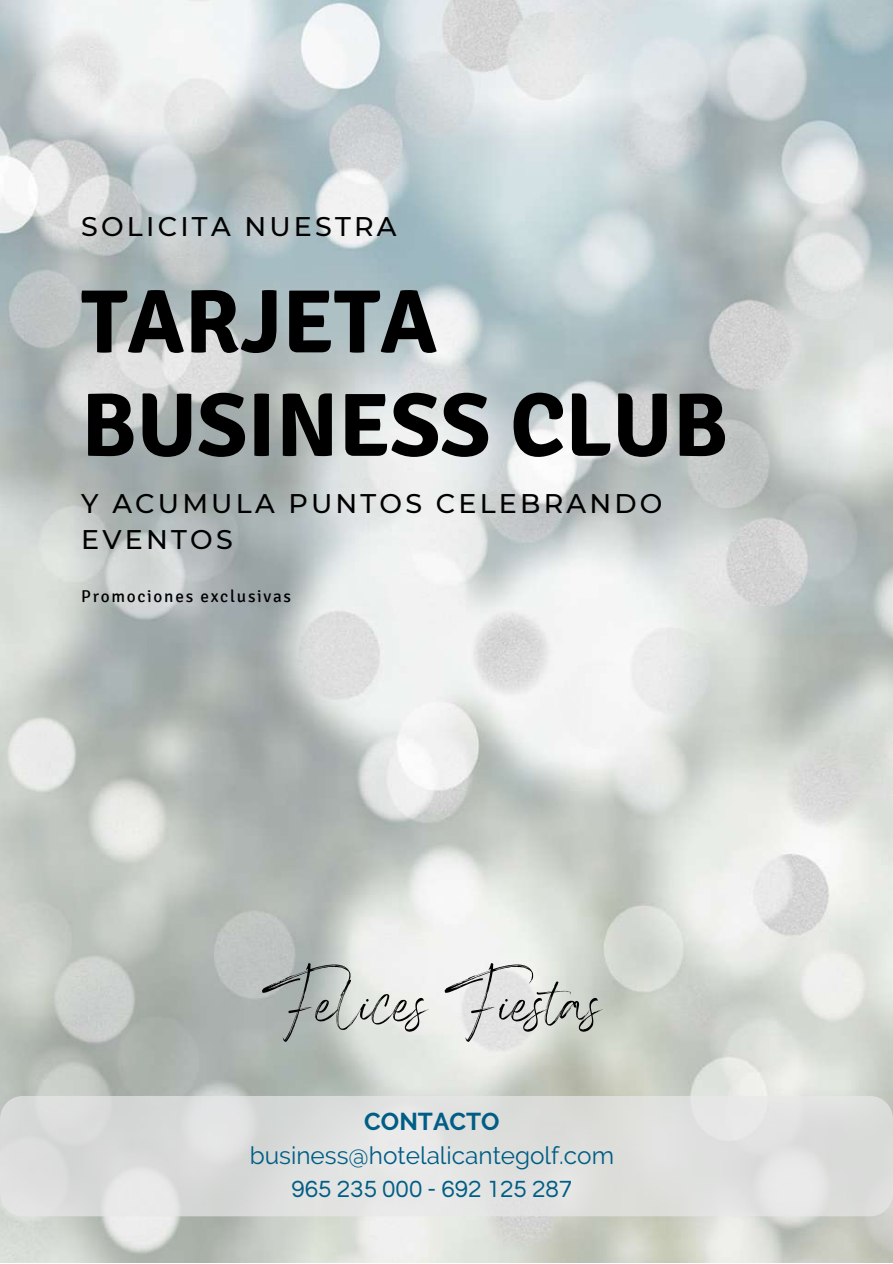
<style>
.page{position:relative;width:893px;height:1264px;background:#fff}
.page>*{position:absolute;margin:0;border:0;box-sizing:border-box;transform-origin:0 0}
.t1{font:700 90px/103.4px "Signika";color:#000}
.t2{font:79.05px "Angella White";color:#000}
.t3{font:500 26.85px/36px "Montserrat";letter-spacing:.12em;color:#000}
.t4{font:24.3px "Raleway";color:#005d85}
.t5{font:24.3px "Questrial";color:#005d85}
.t6{font:700 24.3px "Raleway";color:#005d85}
.t7{font:17.1px "Signika";letter-spacing:.1em;color:#000}
</style>
<div class="page">
<img style="left:0;top:0;width:892px;height:1262px">
<div style="left:0;top:1095px;width:892px;height:121px;background:#dee0de;border-radius:23px"></div>
<p class="t3" style="left:81px;top:208px;width:317px">SOLICITA NUESTRA</p>
<h1 class="t1" style="left:81px;top:271px;width:648px">TARJETA<br>BUSINESS CLUB</h1>
<p class="t3" style="left:81px;top:485px;width:582px">Y ACUMULA PUNTOS CELEBRANDO<br>EVENTOS</p>
<p class="t7" style="left:81px;top:586px;width:211px">Promociones exclusivas</p>
<h2 class="t2" style="left:261px;top:954px;width:342px">Felices Fiestas</h2>
<p class="t6" style="left:364px;top:1107px;width:137px">CONTACTO</p>
<p class="t4" style="left:250px;top:1141px;width:366px">business@hotelalicantegolf.com</p>
<p class="t5" style="left:291px;top:1176px;width:282px">965 235 000 - 692 125 287</p>
</div>
